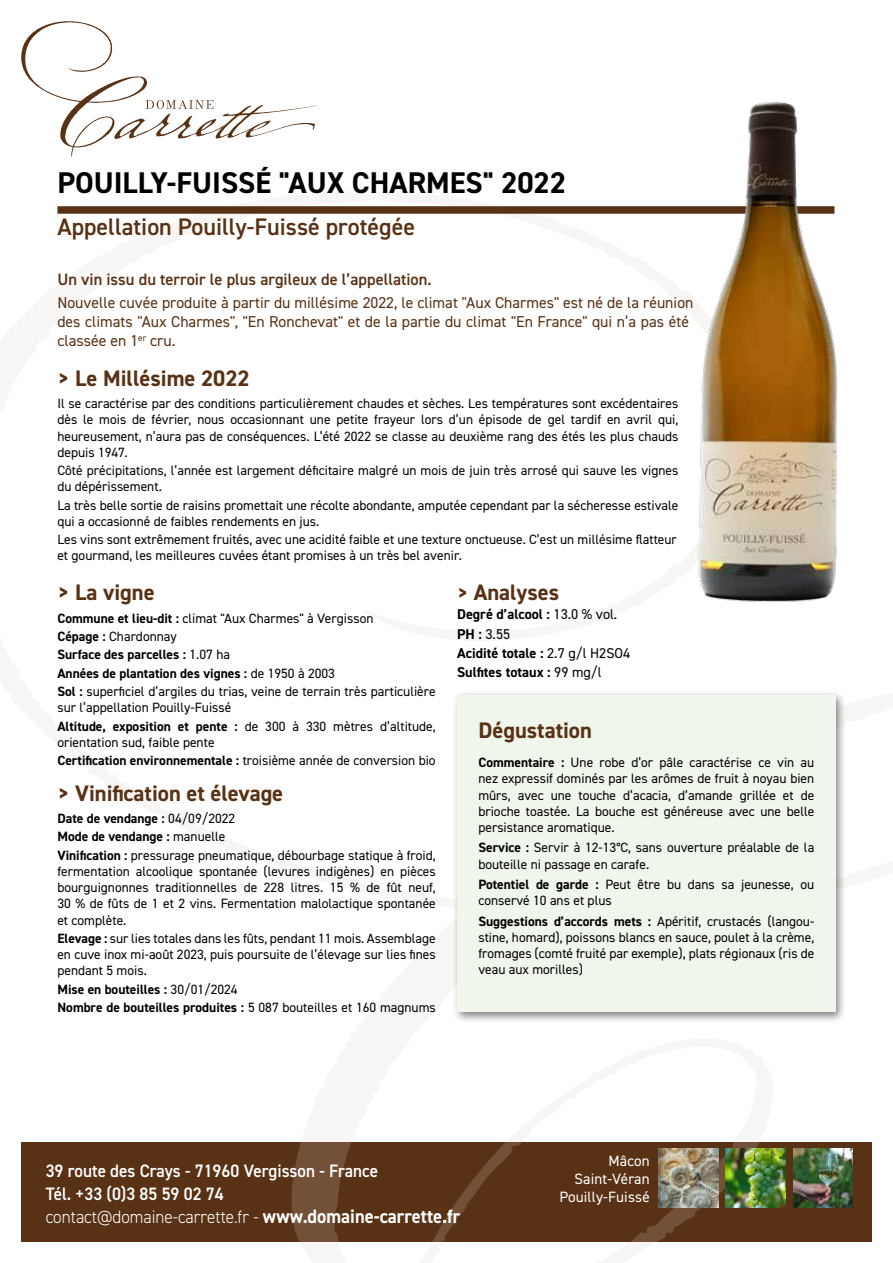
<style>
.page{position:relative;width:893px;height:1263px;background:#fff}
.page>*{position:absolute;margin:0;border:0;box-sizing:border-box;transform-origin:0 0}
.t1{font:700 30px "DIN2014";color:#000}
.t2{font:600 24px "DIN2014";color:#593115}
.t3{font:700 22.5px "DIN2014";color:#593115}
.t4{font:600 18px/23.1px "DIN2014";color:#fff;scale:.95 1}
.t5{font:600 16.5px "DIN2014";color:#593115}
.t6{font:15.75px/18.9px "DIN2014";color:#593115}
.t7{font:15px/18px "DIN2014";letter-spacing:.01em;color:#fff;text-align:right}
.t8{font:700 14.25px/19.2px "DIN2014";color:#000}
.t9{font:13.5px/16.2px "DIN2014";color:#000}
.t10{font:700 13.5px/18.3px "DIN2014";color:#000}
.s1{font-weight:700}
.s2{font-weight:400}
.s3{font-size:21px}
.s4{font-weight:300}
.s5{font-weight:700;font-size:19.5px}
</style>
<div class="page">
<svg style="left:21px;top:21px;width:296px;height:136px"></svg>
<svg style="left:21px;top:1142px;width:851px;height:100px;background:#5b3418"></svg>
<img style="left:658px;top:1148px;width:60px;height:60px">
<img style="left:726px;top:1148px;width:59px;height:60px">
<img style="left:793px;top:1148px;width:60px;height:60px">
<div style="left:452px;top:691px;width:395px;height:332px;background:#000;opacity:.5"></div>
<div style="left:457px;top:696px;width:379px;height:316px;background:#f0f6ec"></div>
<div style="left:57px;top:206px;width:777px;height:8px;background:#593115"></div>
<img style="left:664px;top:102px;width:173px;height:500px">
<h1 class="t1" style="left:57px;top:163px;width:510px">POUILLY-FUISSÉ "AUX CHARMES" 2022</h1>
<h2 class="t2" style="left:57px;top:211px;width:359px">Appellation Pouilly-Fuissé protégée</h2>
<p class="t5" style="left:57px;top:268px;width:376px">Un vin issu du terroir le plus argileux de l’appellation.</p>
<p class="t6" style="left:57px;top:293px;width:638px">Nouvelle cuvée produite à partir du millésime 2022, le climat "Aux Charmes" est né de la réunion des climats "Aux Charmes", "En Ronchevat" et de la partie du climat "En France" qui n’a pas été classée en 1<sup>er</sup> cru.</p>
<h3 class="t3" style="left:57px;top:363px;width:194px">&gt; Le Millésime 2022</h3>
<p class="t9" style="left:57px;top:395px;width:623px;text-align:justify">Il se caractérise par des conditions particulièrement chaudes et sèches. Les températures sont excédentaires dès le mois de février, nous occasionnant une petite frayeur lors d’un épisode de gel tardif en avril qui, heureusement, n’aura pas de conséquences. L’été 2022 se classe au deuxième rang des étés les plus chauds depuis 1947.</p>
<p class="t9" style="left:57px;top:462px;width:622px">Côté précipitations, l’année est largement déficitaire malgré un mois de juin très arrosé qui sauve les vignes du dépérissement.</p>
<p class="t9" style="left:57px;top:497px;width:622px">La très belle sortie de raisins promettait une récolte abondante, amputée cependant par la sécheresse estivale qui a occasionné de faibles rendements en jus.</p>
<p class="t9" style="left:57px;top:531px;width:621px">Les vins sont extrêmement fruités, avec une acidité faible et une texture onctueuse. C’est un millésime flatteur et gourmand, les meilleures cuvées étant promises à un très bel avenir.</p>
<h3 class="t3" style="left:57px;top:577px;width:99px">&gt; La vigne</h3>
<p class="t9" style="left:57px;top:609px;width:380px;line-height:18.3px"><span class="s1">Commune et lieu-dit :</span> climat "Aux Charmes" à Vergisson<br><span class="s1">Cépage :</span> Chardonnay<br><span class="s1">Surface des parcelles :</span> 1.07 ha<br><span class="s1">Années de plantation des vignes :</span> de 1950 à 2003<br><span class="s1">Sol :</span> superficiel d’argiles du trias, veine de terrain très particulière</p>
<p class="t9" style="left:57px;top:698px;width:380px;line-height:18.3px">sur l’appellation Pouilly-Fuissé<br><span class="s1">Altitude, exposition et pente :</span> de 300 à 330 mètres d’altitude,</p>
<p class="t9" style="left:57px;top:733px;width:380px;line-height:18.3px">orientation sud, faible pente<br><span class="s1">Certification environnementale :</span> troisième année de conversion bio</p>
<h3 class="t3" style="left:57px;top:778px;width:227px">&gt; Vinification et élevage</h3>
<p class="t9" style="left:57px;top:809px;width:380px;line-height:18.3px"><span class="s1">Date de vendange :</span> 04/09/2022<br><span class="s1">Mode de vendange :</span> manuelle<br><span class="s1">Vinification :</span> pressurage pneumatique, débourbage statique à froid,</p>
<p class="t9" style="left:57px;top:863px;width:380px;text-align:justify">fermentation alcoolique spontanée (levures indigènes) en pièces bourguignonnes traditionnelles de 228 litres. 15 % de fût neuf, 30 % de fûts de 1 et 2 vins. Fermentation malolactique spontanée et complète.</p>
<p class="t9" style="left:57px;top:930px;width:380px;text-align:justify"><span class="s1">Elevage :</span> sur lies totales dans les fûts, pendant 11 mois. Assemblage en cuve inox mi-août 2023, puis poursuite de l’élevage sur lies fines pendant 5 mois.</p>
<p class="t10" style="left:57px;top:980px;width:380px">Mise en bouteilles : <span class="s2">30/01/2024<br></span>Nombre de bouteilles produites : <span class="s2">5 087 bouteilles et 160 magnums</span></p>
<h3 class="t3" style="left:457px;top:577px;width:104px"><span class="s3">&gt;</span> Analyses</h3>
<p class="t8" style="left:457px;top:605px;width:175px">Degré d’alcool : <span class="s2">13.0 % vol.<br></span>PH : <span class="s2">3.55<br></span>Acidité totale : <span class="s2">2.7 g/l H2SO4<br></span>Sulfites totaux : <span class="s2">99 mg/l</span></p>
<h3 class="t3" style="left:478px;top:715px;width:115px">Dégustation</h3>
<p class="t9" style="left:478px;top:754px;width:337px;text-align:justify"><span class="s1">Commentaire :</span> Une robe d’or pâle caractérise ce vin au nez expressif dominés par les arômes de fruit à noyau bien mûrs, avec une touche d’acacia, d’amande grillée et de brioche toastée. La bouche est généreuse avec une belle persistance aromatique.</p>
<p class="t9" style="left:478px;top:839px;width:337px"><span class="s1">Service :</span> Servir à 12-13°C, sans ouverture préalable de la bouteille ni passage en carafe.</p>
<p class="t9" style="left:478px;top:876px;width:337px"><span class="s1">Potentiel de garde :</span> Peut être bu dans sa jeunesse, ou conservé 10 ans et plus</p>
<p class="t9" style="left:478px;top:913px;width:337px;text-align:justify"><span class="s1">Suggestions d’accords mets :</span> Apéritif, crustacés (langou&shy;stine, homard), poissons blancs en sauce, poulet à la crème, fromages (comté fruité par exemple), plats régionaux (ris de veau aux morilles)</p>
<h3 class="t4" style="left:46px;top:1159px;width:438px">39 route des Crays - 71960 Vergisson - France<br>Tél. +33 (0)3 85 59 02 74<br><span class="s4">contact@domaine-carrette.fr -</span> <span class="s5">www.domaine-carrette.fr</span></h3>
<p class="t7" style="left:560px;top:1151px;width:92px">Mâcon<br>Saint-Véran<br>Pouilly-Fuissé</p>
</div>
